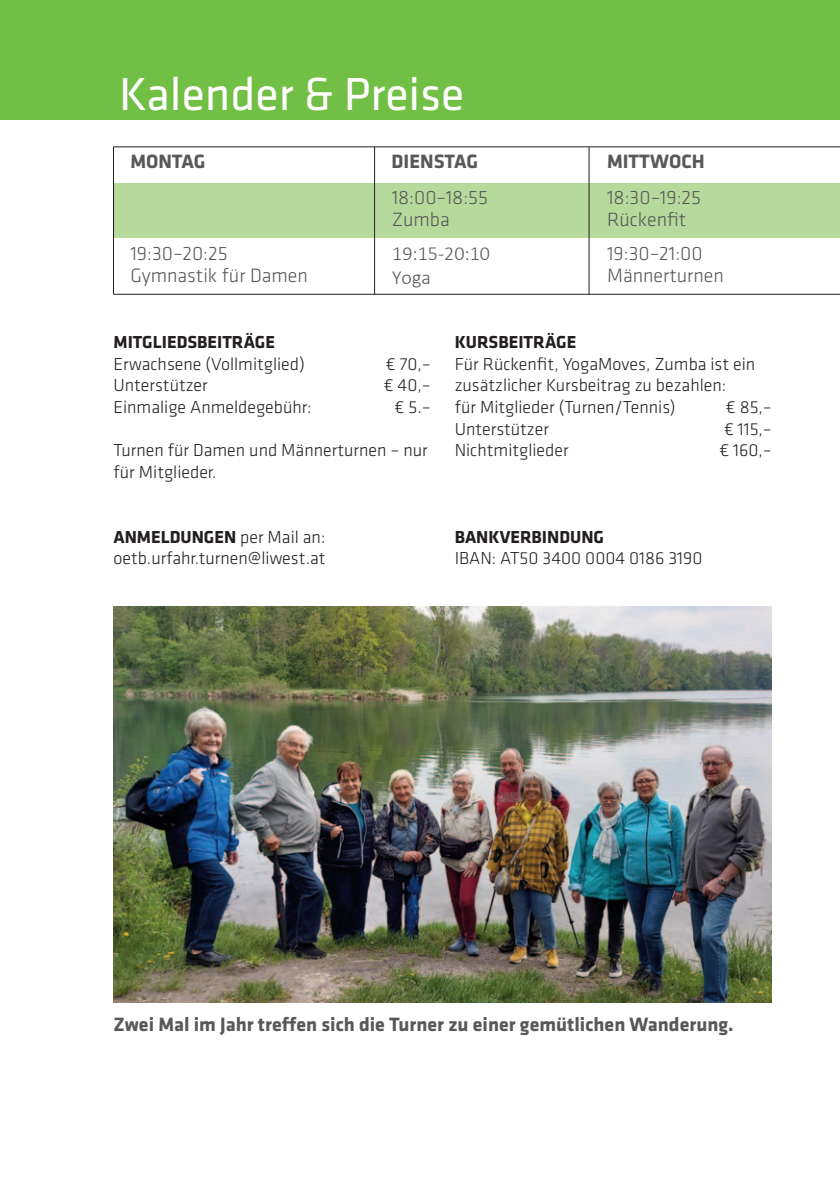
<style>
.page{position:relative;width:840px;height:1191px;background:#fff}
.page>*{position:absolute;margin:0;border:0;box-sizing:border-box;transform-origin:0 0}
.t1{font:48px "Klavika";color:#fff}
.t2{font:300 20px "Klavika";color:#57585a}
.t3{font:700 20px "Klavika";color:#57585a}
.t4{font:300 20px/24px "Calibri";color:#58595b}
.t5{font:300 18px/21.6px "Klavika";color:#231f20}
.t6{font:700 18px "Klavika";color:#231f20}
.s1{font-weight:700}
</style>
<div class="page">
<div style="left:113px;top:183px;width:726px;height:55px;background:#b6da9b"></div>
<div style="left:0;top:0;width:839px;height:119px;background:#71bf44"></div>
<hr style="left:113px;top:147px;width:1px;height:147px;background:#231f20">
<hr style="left:113px;top:294px;width:726px;height:1px;background:#231f20">
<hr style="left:113px;top:146px;width:726px;height:1px;background:#231f20">
<hr style="left:374px;top:147px;width:1px;height:147px;background:#231f20">
<hr style="left:588px;top:147px;width:1px;height:147px;background:#231f20">
<img style="left:113px;top:607px;width:658px;height:395px">
<p class="t1" style="left:119px;top:77px;width:346px">Kalender &amp; Preise</p>
<p class="t3" style="left:130px;top:154px;width:77px">MONTAG</p>
<p class="t3" style="left:391px;top:154px;width:88px">DIENSTAG</p>
<p class="t3" style="left:606px;top:154px;width:99px">MITTWOCH</p>
<p class="t2" style="left:391px;top:190px;width:98px">18:00–18:55</p>
<p class="t2" style="left:606px;top:190px;width:95px">18:30–19:25</p>
<p class="t2" style="left:391px;top:212px;width:59px">Zumba</p>
<p class="t2" style="left:606px;top:212px;width:81px">Rückenfit</p>
<p class="t2" style="left:130px;top:246px;width:99px">19:30–20:25</p>
<p class="t2" style="left:606px;top:246px;width:97px">19:30–21:00</p>
<p class="t2" style="left:130px;top:268px;width:179px">Gymnastik für Damen</p>
<p class="t2" style="left:606px;top:268px;width:118px">Männerturnen</p>
<p class="t4" style="left:392px;top:241px;width:99px">19:15-20:10<br>Yoga</p>
<p class="t6" style="left:113px;top:335px;width:163px">MITGLIEDSBEITRÄGE</p>
<p class="t5" style="left:113px;top:354px;width:193px">Erwachsene (Vollmitglied)</p>
<p class="t5" style="left:385px;top:354px;width:46px">€ 70,–</p>
<p class="t5" style="left:113px;top:376px;width:96px">Unterstützer</p>
<p class="t5" style="left:383px;top:376px;width:48px">€ 40,–</p>
<p class="t5" style="left:113px;top:398px;width:199px">Einmalige Anmeldegebühr:</p>
<p class="t5" style="left:394px;top:398px;width:38px">€ 5.–</p>
<p class="t5" style="left:113px;top:441px;width:315px">Turnen für Damen und Männerturnen – nur für Mitglieder.</p>
<p class="t5" style="left:113px;top:527px;width:213px"><span class="s1">ANMELDUNGEN</span> per Mail an: oetb.urfahr.turnen@liwest.at</p>
<p class="t6" style="left:454px;top:335px;width:123px">KURSBEITRÄGE</p>
<p class="t5" style="left:454px;top:354px;width:302px">Für Rückenfit, YogaMoves, Zumba ist ein zusätzlicher Kursbeitrag zu bezahlen:</p>
<p class="t5" style="left:454px;top:398px;width:222px">für Mitglieder (Turnen/Tennis)</p>
<p class="t5" style="left:725px;top:398px;width:48px">€ 85,–</p>
<p class="t5" style="left:454px;top:419px;width:96px">Unterstützer</p>
<p class="t5" style="left:723px;top:419px;width:49px">€ 115,–</p>
<p class="t5" style="left:454px;top:441px;width:115px">Nichtmitglieder</p>
<p class="t5" style="left:719px;top:441px;width:54px">€ 160,–</p>
<p class="t5" style="left:454px;top:527px;width:249px"><span class="s1">BANKVERBINDUNG<br></span>IBAN: AT50 3400 0004 0186 3190</p>
<p class="t3" style="left:113px;top:1017px;width:621px">Zwei Mal im Jahr treffen sich die Turner zu einer gemütlichen Wanderung.</p>
</div>
